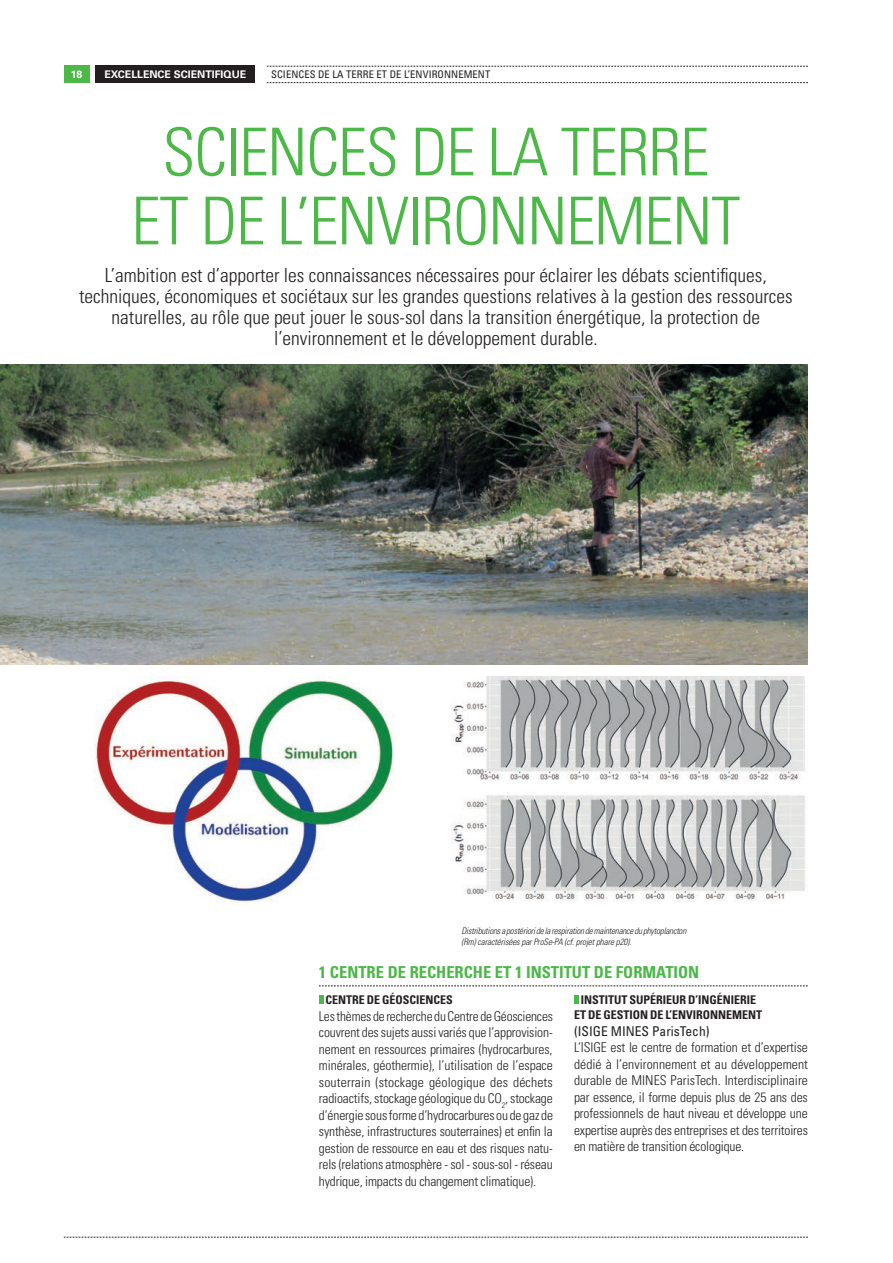
<style>
.page{position:relative;width:893px;height:1263px;background:#fff}
.page>*{position:absolute;margin:0;border:0;box-sizing:border-box;transform-origin:0 0}
.t1{font:300 condensed 66px/69px "Univers LT Std";letter-spacing:-.02em;color:#4cb848;text-align:center}
.t2{font:300 condensed 19.5px/21px "Univers LT Std";color:#231f20;text-align:center}
.t3{font:700 condensed 16.5px "Univers LT Std";color:#4cb848}
.t4{font:300 condensed 13.5px/16.5px "Univers LT Std";letter-spacing:-.01em;color:#231f20;text-align:justify}
.t5{font:condensed 13.5px "Univers LT Std";color:#231f20}
.t6{font:700 condensed 12px/15px "Univers LT Std";color:#231f20;text-align:center}
.t7{font:condensed 10.5px "Univers LT Std";letter-spacing:.01em;color:#231f20}
.t8{font:700 10.5px "Univers LT Std";color:#fff}
.t9{font:italic 300 condensed 9px/10.5px "Univers LT Std";letter-spacing:-.02em;color:#231f20}
</style>
<div class="page">
<img style="left:0;top:364px;width:808px;height:301px">
<img style="left:94px;top:676px;width:300px;height:226px">
<img style="left:451px;top:676px;width:355px;height:226px">
<svg style="left:267px;top:82px;width:541px;height:1px"></svg>
<svg style="left:267px;top:66px;width:541px;height:1px"></svg>
<div style="left:64px;top:66px;width:25px;height:17px;background:#4cb848"></div>
<svg style="left:64px;top:1237px;width:744px;height:1px"></svg>
<div style="left:96px;top:66px;width:159px;height:17px;background:#231f20"></div>
<svg style="left:319px;top:985px;width:489px;height:1px"></svg>
<div style="left:319px;top:995px;width:5px;height:9px;background:#4cb848"></div>
<div style="left:574px;top:995px;width:5px;height:9px;background:#4cb848"></div>
<p class="t8" style="left:71px;top:68px;width:13px">18</p>
<p class="t8" style="left:104px;top:68px;width:143px">EXCELLENCE SCIENTIFIQUE</p>
<p class="t7" style="left:271px;top:68px;width:221px">SCIENCES DE LA TERRE ET DE L’ENVIRONNEMENT</p>
<h1 class="t1" style="left:131px;top:118px;width:611px">SCIENCES DE LA TERRE<br>ET DE L’ENVIRONNEMENT</h1>
<p class="t2" style="left:79px;top:265px;width:715px">L’ambition est d’apporter les connaissances nécessaires pour éclairer les débats scientifiques, techniques, économiques et sociétaux sur les grandes questions relatives à la gestion des ressources naturelles, au rôle que peut jouer le sous-sol dans la transition énergétique, la protection de l’environnement et le développement durable.</p>
<p class="t9" style="left:462px;top:926px;width:226px">Distributions a postériori de la respiration de maintenance du phytoplancton (Rm) caractérisées par ProSe-PA (cf. projet phare p20).</p>
<p class="t3" style="left:319px;top:962px;width:382px">1 CENTRE DE RECHERCHE ET 1 INSTITUT DE FORMATION</p>
<p class="t6" style="left:326px;top:992px;width:129px">CENTRE DE GÉOSCIENCES</p>
<p class="t4" style="left:319px;top:1008px;width:236px">Les thèmes de recherche du Centre de Géosciences couvrent des sujets aussi variés que l’approvision&shy;nement en ressources primaires (hydrocarbures, minérales, géothermie), l’utilisation de l’espace souterrain (stockage géologique des déchets radioactifs, stockage géologique du CO<sub>2</sub>, stockage d’énergie sous forme d’hydrocarbures ou de gaz de synthèse, infrastructures souterraines) et enfin la gestion de ressource en eau et des risques natu&shy;rels (relations atmosphère - sol - sous-sol - réseau hydrique, impacts du changement climatique).</p>
<p class="t6" style="left:574px;top:992px;width:190px">INSTITUT SUPÉRIEUR D’INGÉNIERIE<br>ET DE GESTION DE L’ENVIRONNEMENT</p>
<p class="t5" style="left:574px;top:1022px;width:137px">(ISIGE MINES ParisTech)</p>
<p class="t4" style="left:574px;top:1039px;width:235px">L’ISIGE est le centre de formation et d’expertise dédié à l’environnement et au développement durable de MINES ParisTech. Interdisciplinaire par essence, il forme depuis plus de 25 ans des professionnels de haut niveau et développe une expertise auprès des entreprises et des territoires en matière de transition écologique.</p>
</div>
